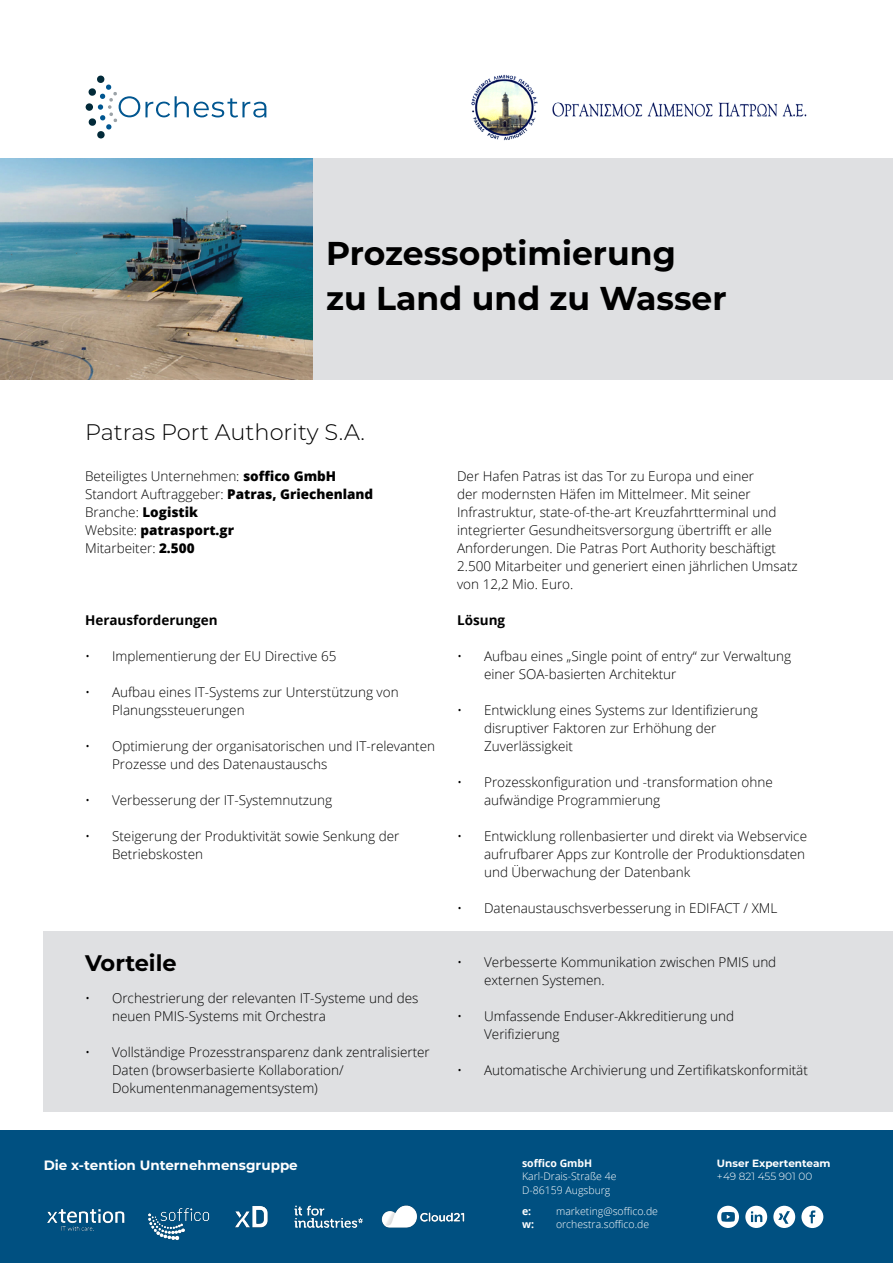
<style>
.page{position:relative;width:893px;height:1263px;background:#fff}
.page>*{position:absolute;margin:0;border:0;box-sizing:border-box;transform-origin:0 0}
.t1{font:700 33px/45px "Montserrat";color:#000}
.t2{font:300 22.5px "Montserrat";color:#000}
.t3{font:700 22.5px "Montserrat";color:#000}
.t4{font:300 13.5px/18px "Open Sans";color:#000}
.t5{font:700 13.5px "Montserrat";color:#fff}
.t6{font:700 13.5px "Open Sans";color:#000}
.t7{font:300 10.5px/13.5px "Open Sans";color:#fff}
.t8{font:700 10.5px "Montserrat";color:#fff}
.t9{font:700 10.5px "Open Sans";color:#fff}
.t10{font:300 10.5px "Montserrat";color:#fff}
.s1{font-weight:800}
</style>
<div class="page">
<div style="left:312px;top:159px;width:581px;height:221px;background:#dfe0e2"></div>
<img style="left:0;top:159px;width:312px;height:221px">
<div style="left:86px;top:103px;width:7px;height:8px;background:#022a39;border-radius:50%"></div>
<svg style="left:88px;top:75px;width:178px;height:64px"></svg>
<div style="left:44px;top:931px;width:849px;height:180px;background:#dfe0e2"></div>
<div style="left:0;top:1131px;width:893px;height:132px;background:#005081"></div>
<img style="left:471px;top:74px;width:336px;height:67px">
<svg style="left:801px;top:1206px;width:22px;height:22px"></svg>
<svg style="left:745px;top:1206px;width:22px;height:22px"></svg>
<svg style="left:773px;top:1206px;width:22px;height:22px"></svg>
<svg style="left:717px;top:1206px;width:22px;height:22px"></svg>
<img style="left:47px;top:1205px;width:418px;height:36px">
<h1 class="t1" style="left:326px;top:229px;width:402px">Prozessoptimierung<br>zu Land und zu Wasser</h1>
<h2 class="t2" style="left:85px;top:417px;width:282px">Patras Port Authority S.A.</h2>
<p class="t4" style="left:85px;top:467px;width:290px">Beteiligtes Unternehmen: <span class="s1">soffico GmbH<br></span>Standort Auftraggeber: <span class="s1">Patras, Griechenland<br></span>Branche: <span class="s1">Logistik<br></span>Website: <span class="s1">patrasport.gr<br></span>Mitarbeiter: <span class="s1">2.500</span></p>
<p class="t6" style="left:85px;top:611px;width:134px">Herausforderungen</p>
<p class="t4" style="left:85px;top:647px;width:253px">• Implementierung der EU Directive 65</p>
<p class="t4" style="left:112px;top:683px;width:288px;text-indent:-27px">• Aufbau eines IT-Systems zur Unterstützung von<br>Planungssteuerungen</p>
<p class="t4" style="left:112px;top:737px;width:325px;text-indent:-27px">• Optimierung der organisatorischen und IT-relevanten<br>Prozesse und des Datenaustauschs</p>
<p class="t4" style="left:85px;top:791px;width:249px">• Verbesserung der IT-Systemnutzung</p>
<p class="t4" style="left:112px;top:827px;width:289px;text-indent:-27px">• Steigerung der Produktivität sowie Senkung der<br>Betriebskosten</p>
<h2 class="t3" style="left:85px;top:947px;width:93px">Vorteile</h2>
<p class="t4" style="left:112px;top:989px;width:308px;text-indent:-27px">• Orchestrierung der relevanten IT-Systeme und des neuen PMIS-Systems mit Orchestra</p>
<p class="t4" style="left:112px;top:1043px;width:319px;text-indent:-27px">• Vollständige Prozesstransparenz dank zentralisierter<br>Daten (browserbasierte Kollaboration/<br>Dokumentenmanagementsystem)</p>
<p class="t4" style="left:457px;top:467px;width:342px">Der Hafen Patras ist das Tor zu Europa und einer<br>der modernsten Häfen im Mittelmeer. Mit seiner Infrastruktur, state-of-the-art Kreuzfahrtterminal und integrierter Gesundheitsversorgung übertrifft er alle Anforderungen. Die Patras Port Authority beschäftigt 2.500 Mitarbeiter und generiert einen jährlichen Umsatz von 12,2 Mio. Euro.</p>
<p class="t6" style="left:457px;top:611px;width:50px">Lösung</p>
<p class="t4" style="left:484px;top:647px;width:309px;text-indent:-27px">• Aufbau eines „Single point of entry“ zur Verwaltung einer SOA-basierten Architektur</p>
<p class="t4" style="left:484px;top:701px;width:275px;text-indent:-27px">• Entwicklung eines Systems zur Identifizierung disruptiver Faktoren zur Erhöhung der<br>Zuverlässigkeit</p>
<p class="t4" style="left:484px;top:773px;width:290px;text-indent:-27px">• Prozesskonfiguration und -transformation ohne aufwändige Programmierung</p>
<p class="t4" style="left:484px;top:827px;width:324px;text-indent:-27px">• Entwicklung rollenbasierter und direkt via Webservice aufrufbarer Apps zur Kontrolle der Produktionsdaten und Überwachung der Datenbank</p>
<p class="t4" style="left:457px;top:899px;width:322px">• Datenaustauschsverbesserung in EDIFACT / XML</p>
<p class="t4" style="left:484px;top:953px;width:294px;text-indent:-27px">• Verbesserte Kommunikation zwischen PMIS und externen Systemen.</p>
<p class="t4" style="left:484px;top:1007px;width:252px;text-indent:-27px">• Umfassende Enduser-Akkreditierung und<br>Verifizierung</p>
<p class="t4" style="left:457px;top:1061px;width:352px">• Automatische Archivierung und Zertifikatskonformität</p>
<p class="t5" style="left:44px;top:1156px;width:256px">Die x-tention Unternehmensgruppe</p>
<p class="t9" style="left:522px;top:1155px;width:72px">soffico GmbH</p>
<p class="t7" style="left:522px;top:1169px;width:96px">Karl-Drais-Straße 4e<br>D-86159 Augsburg</p>
<p class="t9" style="left:522px;top:1203px;width:11px">e:</p>
<p class="t7" style="left:556px;top:1204px;width:104px">marketing@soffico.de</p>
<p class="t9" style="left:522px;top:1217px;width:13px">w:</p>
<p class="t7" style="left:556px;top:1217px;width:95px">orchestra.soffico.de</p>
<p class="t8" style="left:717px;top:1155px;width:115px">Unser Expertenteam</p>
<p class="t10" style="left:717px;top:1169px;width:97px">+49 821 455 901 00</p>
</div>
